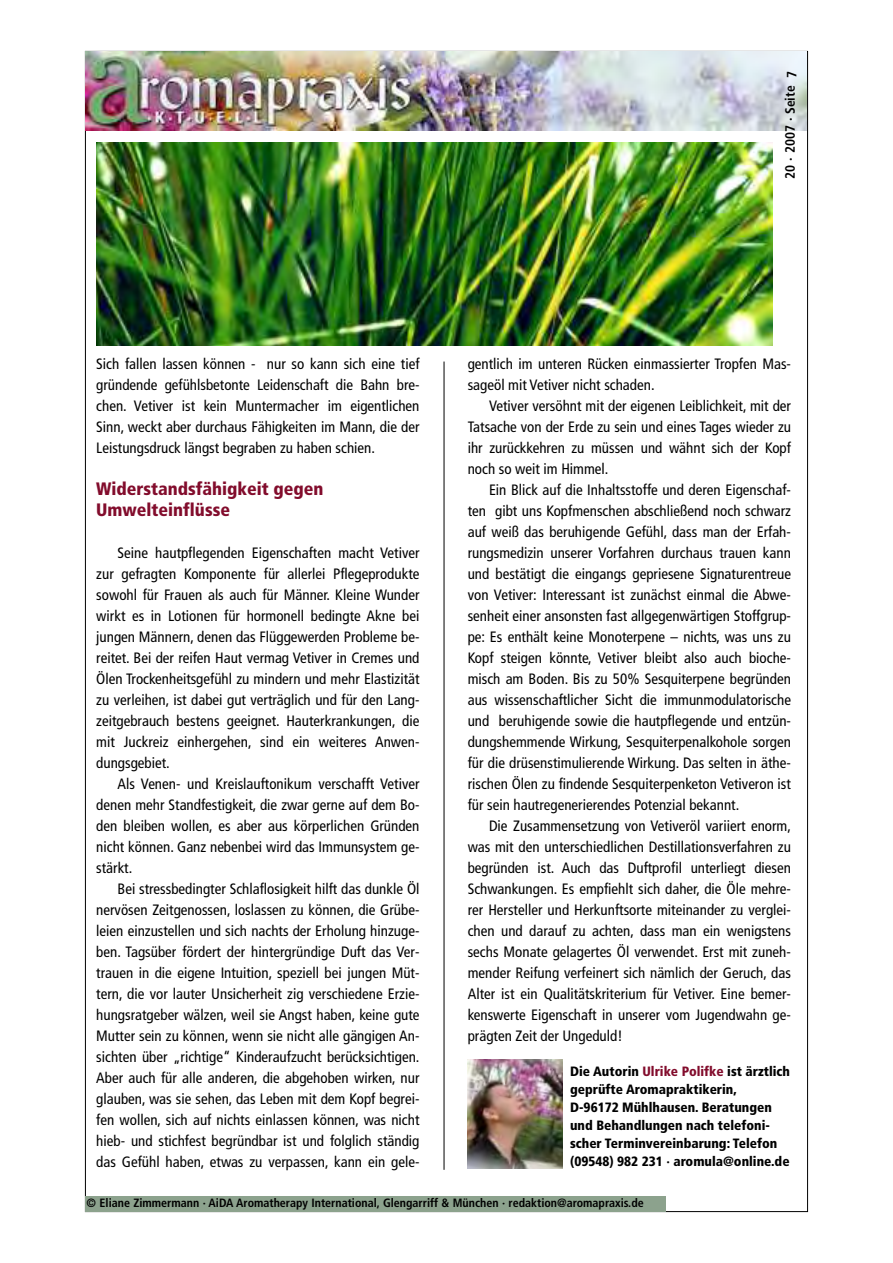
<style>
.page{position:relative;width:893px;height:1263px;background:#fff}
.page>*{position:absolute;margin:0;border:0;box-sizing:border-box;transform-origin:0 0}
.t1{font:900 condensed 18px/21px "Frutiger";color:#820c2c}
.t2{font:condensed 15px/21px "Frutiger";color:#000;text-align:justify}
.t3{font:900 condensed 13.5px/18px "Frutiger";color:#000}
.t4{font:700 condensed 13.5px "Frutiger";color:#000}
.t5{font:700 condensed 12px "Frutiger";color:#000}
.s1{color:#820c2c}
</style>
<div class="page">
<img style="left:86px;top:51px;width:720px;height:79px">
<div style="left:85px;top:1196px;width:580px;height:16px;background:#8ca28d"></div>
<hr style="left:444px;top:361px;width:1px;height:809px;background:#000">
<img style="left:96px;top:142px;width:677px;height:204px">
<img style="left:468px;top:1059px;width:95px;height:109px">
<p class="t4" style="left:786px;top:78px;width:9px;rotate:-90deg">7</p>
<p class="t4" style="left:785px;top:179px;width:95px;rotate:-90deg">20 · 2007 · Seite</p>
<p class="t2" style="left:96px;top:354px;width:325px">Sich fallen lassen können - nur so kann sich eine tief gründende gefühlsbetonte Leidenschaft die Bahn bre&shy;chen. Vetiver ist kein Muntermacher im eigentlichen Sinn, weckt aber durchaus Fähigkeiten im Mann, die der Leistungsdruck längst begraben zu haben schien.</p>
<p class="t1" style="left:96px;top:480px;width:229px">Widerstandsfähigkeit gegen<br>Umwelteinflüsse</p>
<p class="t2" style="left:96px;top:543px;width:325px;text-indent:21px">Seine hautpflegenden Eigenschaften macht Vetiver zur gefragten Komponente für allerlei Pflegeprodukte sowohl für Frauen als auch für Männer. Kleine Wunder wirkt es in Lotionen für hormonell bedingte Akne bei jungen Männern, denen das Flüggewerden Probleme be&shy;reitet. Bei der reifen Haut vermag Vetiver in Cremes und Ölen Trockenheitsgefühl zu mindern und mehr Elastizität zu verleihen, ist dabei gut verträglich und für den Lang&shy;zeitgebrauch bestens geeignet. Hauterkrankungen, die mit Juckreiz einhergehen, sind ein weiteres Anwen&shy;dungsgebiet.</p>
<p class="t2" style="left:96px;top:774px;width:325px;text-indent:21px">Als Venen- und Kreislauftonikum verschafft Vetiver denen mehr Standfestigkeit, die zwar gerne auf dem Bo&shy;den bleiben wollen, es aber aus körperlichen Gründen nicht können. Ganz nebenbei wird das Immunsystem ge&shy;stärkt.</p>
<p class="t2" style="left:96px;top:879px;width:325px;text-indent:21px">Bei stressbedingter Schlaflosigkeit hilft das dunkle Öl nervösen Zeitgenossen, loslassen zu können, die Grübe&shy;leien einzustellen und sich nachts der Erholung hinzuge&shy;ben. Tagsüber fördert der hintergründige Duft das Ver&shy;trauen in die eigene Intuition, speziell bei jungen Müt&shy;tern, die vor lauter Unsicherheit zig verschiedene Erzie&shy;hungsratgeber wälzen, weil sie Angst haben, keine gute Mutter sein zu können, wenn sie nicht alle gängigen An&shy;sichten über „richtige“ Kinderaufzucht berücksichtigen.<br>Aber auch für alle anderen, die abgehoben wirken, nur glauben, was sie sehen, das Leben mit dem Kopf begrei&shy;fen wollen, sich auf nichts einlassen können, was nicht hieb- und stichfest begründbar ist und folglich ständig das Gefühl haben, etwas zu verpassen, kann ein gele-</p>
<p class="t5" style="left:87px;top:1198px;width:559px">© Eliane Zimmermann · AiDA Aromatherapy International, Glengarriff &amp; München · redaktion@aromapraxis.de</p>
<p class="t2" style="left:468px;top:354px;width:325px">gentlich im unteren Rücken einmassierter Tropfen Mas&shy;sageöl mit Vetiver nicht schaden.</p>
<p class="t2" style="left:468px;top:396px;width:325px;text-indent:21px">Vetiver versöhnt mit der eigenen Leiblichkeit, mit der Tatsache von der Erde zu sein und eines Tages wieder zu ihr zurückkehren zu müssen und wähnt sich der Kopf noch so weit im Himmel.</p>
<p class="t2" style="left:468px;top:480px;width:325px;text-indent:21px">Ein Blick auf die Inhaltsstoffe und deren Eigenschaf&shy;ten gibt uns Kopfmenschen abschließend noch schwarz auf weiß das beruhigende Gefühl, dass man der Erfah&shy;rungsmedizin unserer Vorfahren durchaus trauen kann und bestätigt die eingangs gepriesene Signaturentreue von Vetiver: Interessant ist zunächst einmal die Abwe&shy;senheit einer ansonsten fast allgegenwärtigen Stoffgrup&shy;pe: Es enthält keine Monoterpene – nichts, was uns zu Kopf steigen könnte, Vetiver bleibt also auch bioche&shy;misch am Boden. Bis zu 50% Sesquiterpene begründen aus wissenschaftlicher Sicht die immunmodulatorische und beruhigende sowie die hautpflegende und entzün&shy;dungshemmende Wirkung, Sesquiterpenalkohole sorgen für die drüsenstimulierende Wirkung. Das selten in äthe&shy;rischen Ölen zu findende Sesquiterpenketon Vetiveron ist für sein hautregenerierendes Potenzial bekannt.</p>
<p class="t2" style="left:468px;top:816px;width:325px;text-indent:21px">Die Zusammensetzung von Vetiveröl variiert enorm, was mit den unterschiedlichen Destillationsverfahren zu begründen ist. Auch das Duftprofil unterliegt diesen Schwankungen. Es empfiehlt sich daher, die Öle mehre&shy;rer Hersteller und Herkunftsorte miteinander zu verglei&shy;chen und darauf zu achten, dass man ein wenigstens sechs Monate gelagertes Öl verwendet. Erst mit zuneh&shy;mender Reifung verfeinert sich nämlich der Geruch, das Alter ist ein Qualitätskriterium für Vetiver. Eine bemer&shy;kenswerte Eigenschaft in unserer vom Jugendwahn ge&shy;prägten Zeit der Ungeduld!</p>
<p class="t3" style="left:570px;top:1063px;width:221px">Die Autorin <span class="s1">Ulrike Polifke</span> ist ärztlich geprüfte Aromapraktikerin,<br>D-96172 Mühlhausen. Beratungen und Behandlungen nach telefoni&shy;scher Terminvereinbarung: Telefon (09548) 982 231 · aromula@online.de</p>
</div>
